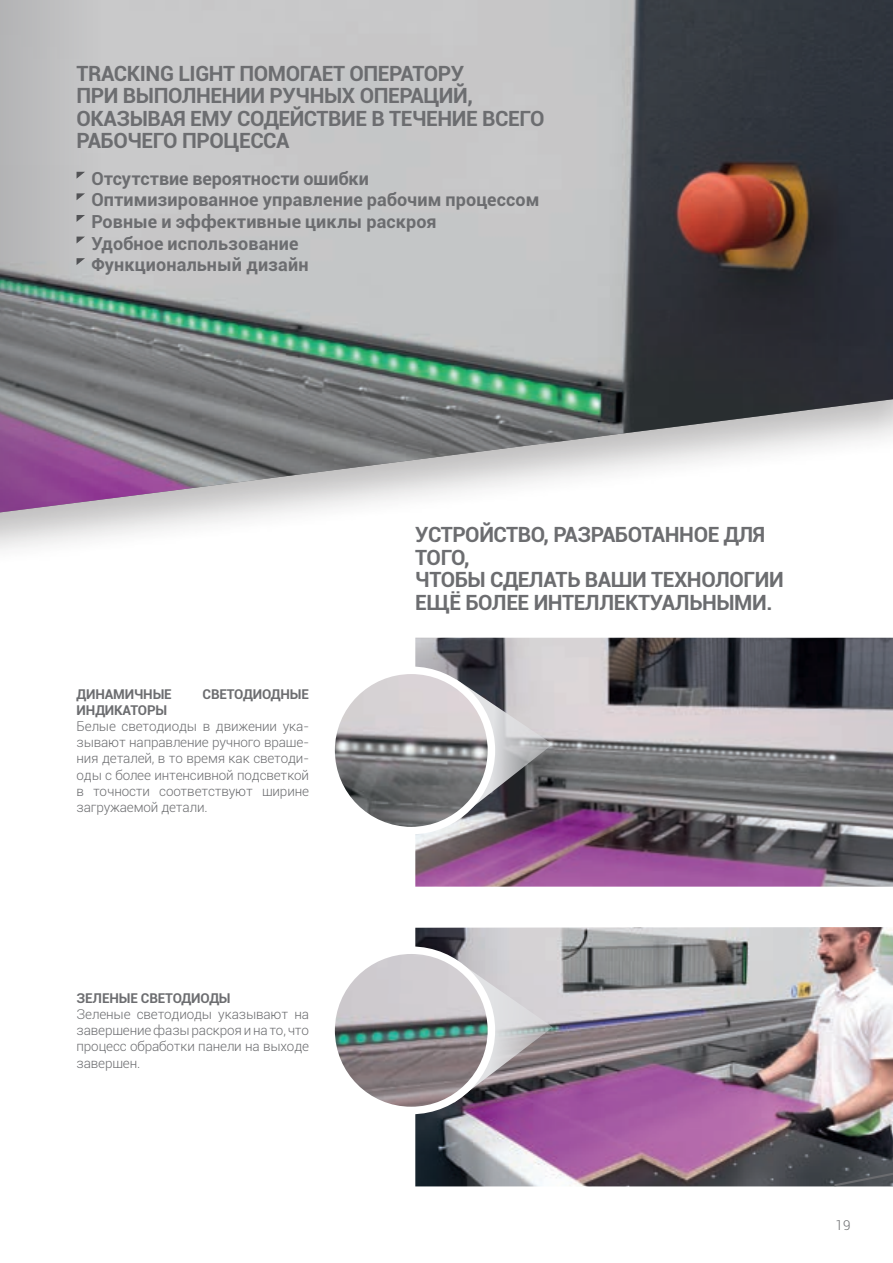
<style>
.page{position:relative;width:893px;height:1263px;background:#fff}
.page>*{position:absolute;margin:0;border:0;box-sizing:border-box;transform-origin:0 0}
.t1{font:700 21px/22.5px "Roboto";letter-spacing:-.02em;color:#6c6d70}
.t2{font:700 18px "Roboto";letter-spacing:.005em;color:#6c6d70}
.t3{font:300 13.5px/16.2px "Roboto";letter-spacing:-.01em;color:#6c6d70;text-align:justify}
.t4{font:700 13.5px "Roboto";letter-spacing:-.01em;color:#6c6d70}
</style>
<div class="page">
<img style="left:415px;top:927px;width:478px;height:259px">
<img style="left:415px;top:680px;width:478px;height:207px">
<div style="left:0;top:0;width:893px;height:680px;background:#231f20;opacity:.3"></div>
<svg style="left:0;top:513px;width:893px;height:114px"></svg>
<img style="left:0;top:0;width:893px;height:513px">
<svg style="left:454px;top:679px;width:99px;height:143px;background:#969599"></svg>
<img style="left:331px;top:670px;width:160px;height:160px;border-radius:80px">
<div style="left:327px;top:666px;width:168px;height:168px;border:8px solid #fff;border-radius:50%"></div>
<svg style="left:454px;top:960px;width:99px;height:142px;background:#b0a9b0"></svg>
<img style="left:331px;top:950px;width:160px;height:160px;border-radius:80px">
<div style="left:327px;top:946px;width:168px;height:168px;border:8px solid #fff;border-radius:50%"></div>
<svg style="left:834px;top:1170px;width:59px;height:16px"></svg>
<svg style="left:77px;top:172px;width:8px;height:7px"></svg>
<svg style="left:77px;top:193px;width:8px;height:7px"></svg>
<svg style="left:77px;top:215px;width:8px;height:7px"></svg>
<svg style="left:77px;top:237px;width:8px;height:6px"></svg>
<svg style="left:77px;top:258px;width:8px;height:7px"></svg>
<p class="t1" style="left:77px;top:61px;width:469px">TRACKING LIGHT ПОМОГАЕТ ОПЕРАТОРУ<br>ПРИ ВЫПОЛНЕНИИ РУЧНЫХ ОПЕРАЦИЙ,<br>ОКАЗЫВАЯ ЕМУ СОДЕЙСТВИЕ В ТЕЧЕНИЕ ВСЕГО<br>РАБОЧЕГО ПРОЦЕССА</p>
<p class="t2" style="left:91px;top:166px;width:279px">Отсутствие вероятности ошибки</p>
<p class="t2" style="left:91px;top:187px;width:450px">Оптимизированное управление рабочим процессом</p>
<p class="t2" style="left:91px;top:209px;width:347px">Ровные и эффективные циклы раскроя</p>
<p class="t2" style="left:91px;top:230px;width:209px">Удобное использование</p>
<p class="t2" style="left:91px;top:252px;width:219px">Функциональный дизайн</p>
<p class="t4" style="left:77px;top:684px;width:97px">ДИНАМИЧНЫЕ</p>
<p class="t4" style="left:203px;top:684px;width:108px">СВЕТОДИОДНЫЕ</p>
<p class="t4" style="left:77px;top:700px;width:92px">ИНДИКАТОРЫ</p>
<p class="t3" style="left:77px;top:717px;width:234px">Белые светодиоды в движении ука&shy;зывают направление ручного враще&shy;ния деталей, в то время как светоди&shy;оды с более интенсивной подсветкой в точности соответствуют ширине загружаемой детали.</p>
<p class="t4" style="left:77px;top:988px;width:156px">ЗЕЛЕНЫЕ СВЕТОДИОДЫ</p>
<p class="t3" style="left:77px;top:1005px;width:234px">Зеленые светодиоды указывают на завершение фазы раскроя и на то, что процесс обработки панели на выходе завершен.</p>
<p class="t1" style="left:415px;top:523px;width:370px">УСТРОЙСТВО, РАЗРАБОТАННОЕ ДЛЯ<br>ТОГО,<br>ЧТОБЫ СДЕЛАТЬ ВАШИ ТЕХНОЛОГИИ<br>ЕЩЁ БОЛЕЕ ИНТЕЛЛЕКТУАЛЬНЫМИ.</p>
<p class="t3" style="left:836px;top:1216px;width:16px">19</p>
</div>
